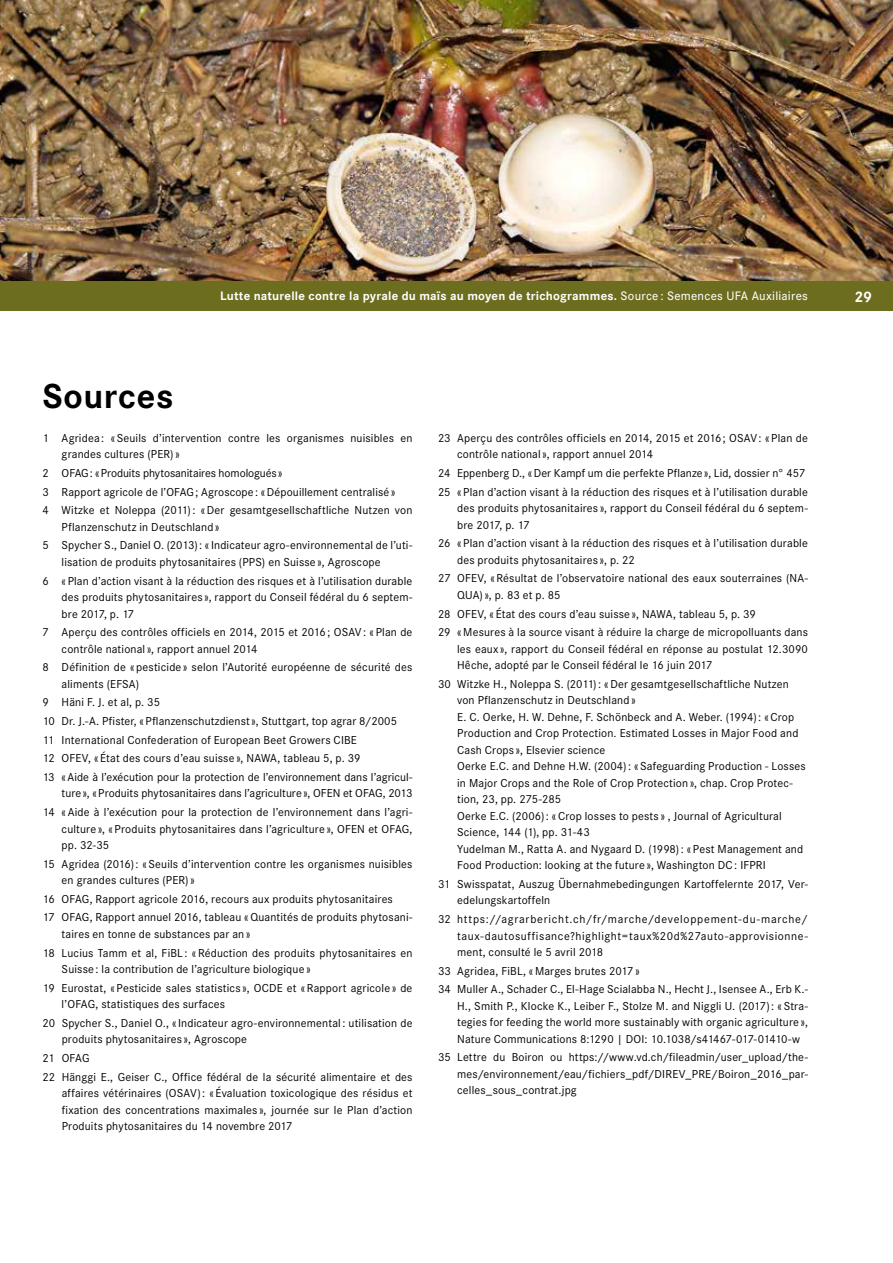
<style>
.page{position:relative;width:893px;height:1263px;background:#fff}
.page>*{position:absolute;margin:0;border:0;box-sizing:border-box;transform-origin:0 0}
.t1{font:700 36px "Corporate S";letter-spacing:.02em;color:#000}
.t2{font:700 15.75px "Corporate S";color:#fff}
.t3{font:700 12.75px "Corporate S";letter-spacing:.015em;color:#fff}
.t4{font:12px/16.5px "Corporate S";letter-spacing:.01em;color:#000}
.s1{font-weight:500}
</style>
<div class="page">
<img style="left:0;top:0;width:893px;height:281px">
<div style="left:0;top:281px;width:893px;height:29px;background:#6d6d20"></div>
<p class="t3" style="left:220px;top:289px;width:589px">Lutte naturelle contre la pyrale du maïs au moyen de trichogrammes. <span class="s1">Source : Semences UFA Auxiliaires</span></p>
<h2 class="t2" style="left:854px;top:288px;width:19px">29</h2>
<h1 class="t1" style="left:43px;top:376px;width:133px">Sources</h1>
<p class="t4" style="left:62px;top:430px;width:352px;text-indent:-19px">1 Agridea : «Seuils d’intervention contre les organismes nuisibles en grandes cultures (PER)»</p>
<p class="t4" style="left:43px;top:464px;width:371px;line-height:18.6px">2 OFAG: «Produits phytosanitaires homologués»<br>3 Rapport agricole de l’OFAG; Agroscope: «Dépouillement centralisé»<br>4 Witzke et Noleppa (2011): «Der gesamtgesellschaftliche Nutzen von</p>
<p class="t4" style="left:42px;top:518px;width:371px;line-height:18.6px;text-indent:19px">Pflanzenschutz in Deutschland»<br>5 Spycher S., Daniel O. (2013): «Indicateur agro-environnemental de l’uti-</p>
<p class="t4" style="left:42px;top:553px;width:371px;line-height:18.6px;text-indent:19px">lisation de produits phytosanitaires (PPS) en Suisse », Agroscope<br>6 «Plan d’action visant à la réduction des risques et à l’utilisation durable</p>
<p class="t4" style="left:62px;top:589px;width:352px">des produits phytosanitaires», rapport du Conseil fédéral du 6 septem&shy;bre 2017, p. 17</p>
<p class="t4" style="left:62px;top:624px;width:352px;text-indent:-19px">7 Aperçu des contrôles officiels en 2014, 2015 et 2016; OSAV: «Plan de contrôle national», rapport annuel 2014</p>
<p class="t4" style="left:62px;top:659px;width:352px;text-indent:-19px">8 Définition de «pesticide » selon l’Autorité européenne de sécurité des aliments (EFSA)</p>
<p class="t4" style="left:42px;top:693px;width:371px;line-height:18.6px">9 Häni F. J. et al, p. 35<br>10 Dr. J.-A. Pfister, «Pflanzenschutzdienst», Stuttgart, top agrar 8/2005<br>11 International Confederation of European Beet Growers CIBE<br>12 OFEV, «État des cours d’eau suisse », NAWA, tableau 5, p. 39<br>13 «Aide à l’exécution pour la protection de l’environnement dans l’agricul-</p>
<p class="t4" style="left:42px;top:784px;width:371px;line-height:18.6px;text-align:right">ture», «Produits phytosanitaires dans l’agriculture», OFEN et OFAG, 2013<br>14 «Aide à l’exécution pour la protection de l’environnement dans l’agri-</p>
<p class="t4" style="left:62px;top:820px;width:352px">culture », «Produits phytosanitaires dans l’agriculture », OFEN et OFAG, pp. 32-35</p>
<p class="t4" style="left:62px;top:855px;width:352px;text-indent:-19px">15 Agridea (2016): «Seuils d’intervention contre les organismes nuisibles en grandes cultures (PER)»</p>
<p class="t4" style="left:42px;top:890px;width:371px;line-height:18.6px">16 OFAG, Rapport agricole 2016, recours aux produits phytosanitaires<br>17 OFAG, Rapport annuel 2016, tableau «Quantités de produits phytosani-</p>
<p class="t4" style="left:43px;top:925px;width:371px;line-height:18.6px;text-indent:19px">taires en tonne de substances par an»<br>18 Lucius Tamm et al, FiBL : «Réduction des produits phytosanitaires en</p>
<p class="t4" style="left:43px;top:960px;width:371px;line-height:18.6px;text-indent:19px">Suisse : la contribution de l’agriculture biologique »<br>19 Eurostat, «Pesticide sales statistics », OCDE et «Rapport agricole » de</p>
<p class="t4" style="left:43px;top:995px;width:371px;line-height:18.6px;text-indent:19px">l’OFAG, statistiques des surfaces<br>20 Spycher S., Daniel O., «Indicateur agro-environnemental: utilisation de</p>
<p class="t4" style="left:43px;top:1030px;width:371px;line-height:18.6px;text-indent:19px">produits phytosanitaires», Agroscope<br>21 OFAG<br>22 Hänggi E., Geiser C., Office fédéral de la sécurité alimentaire et des</p>
<p class="t4" style="left:62px;top:1085px;width:352px;text-align:justify">affaires vétérinaires (OSAV): «Évaluation toxicologique des résidus et fixation des concentrations maximales », journée sur le Plan d’action Produits phytosanitaires du 14 novembre 2017</p>
<p class="t4" style="left:457px;top:430px;width:352px;text-indent:-19px">23 Aperçu des contrôles officiels en 2014, 2015 et 2016; OSAV: «Plan de contrôle national», rapport annuel 2014</p>
<p class="t4" style="left:438px;top:464px;width:371px;line-height:18.6px">24 Eppenberg D., «Der Kampf um die perfekte Pflanze», Lid, dossier n° 457<br>25 «Plan d’action visant à la réduction des risques et à l’utilisation durable</p>
<p class="t4" style="left:457px;top:500px;width:352px">des produits phytosanitaires», rapport du Conseil fédéral du 6 septem&shy;bre 2017, p. 17</p>
<p class="t4" style="left:457px;top:535px;width:352px;text-indent:-19px">26 «Plan d’action visant à la réduction des risques et à l’utilisation durable des produits phytosanitaires », p. 22</p>
<p class="t4" style="left:457px;top:570px;width:352px;text-indent:-19px">27 OFEV, «Résultat de l’observatoire national des eaux souterraines (NA-<br>QUA)», p. 83 et p. 85</p>
<p class="t4" style="left:438px;top:604px;width:371px;line-height:18.6px">28 OFEV, «État des cours d’eau suisse », NAWA, tableau 5, p. 39<br>29 «Mesures à la source visant à réduire la charge de micropolluants dans</p>
<p class="t4" style="left:457px;top:640px;width:352px">les eaux », rapport du Conseil fédéral en réponse au postulat 12.3090<br>Hêche, adopté par le Conseil fédéral le 16 juin 2017</p>
<p class="t4" style="left:457px;top:676px;width:350px;text-indent:-19px">30 Witzke H., Noleppa S. (2011): «Der gesamtgesellschaftliche Nutzen von Pflanzenschutz in Deutschland»<br>E. C. Oerke, H. W. Dehne, F. Schönbeck and A. Weber. (1994): «Crop Production and Crop Protection. Estimated Losses in Major Food and Cash Crops », Elsevier science<br>Oerke E.C. and Dehne H.W. (2004): «Safeguarding Production - Losses in Major Crops and the Role of Crop Protection», chap. Crop Protec&shy;tion, 23, pp. 275-285<br>Oerke E.C. (2006): «Crop losses to pests » , Journal of Agricultural Science, 144 (1), pp. 31-43<br>Yudelman M., Ratta A. and Nygaard D. (1998): «Pest Management and Food Production: looking at the future », Washington DC: IFPRI</p>
<p class="t4" style="left:457px;top:876px;width:352px;text-indent:-19px">31 Swisspatat, Auszug Übernahmebedingungen Kartoffelernte 2017, Ver&shy;edelungskartoffeln</p>
<p class="t4" style="left:457px;top:911px;width:352px;text-align:justify;text-indent:-19px">32 https://agrarbericht.ch/fr/marche/developpement-du-marche/ taux-dautosuffisance?highlight=taux%20d%27auto-approvisionne&shy;ment, consulté le 5 avril 2018</p>
<p class="t4" style="left:438px;top:961px;width:371px;line-height:18.6px">33 Agridea, FiBL, «Marges brutes 2017»<br>34 Muller A., Schader C., El-Hage Scialabba N., Hecht J., Isensee A., Erb K.-</p>
<p class="t4" style="left:457px;top:998px;width:352px;text-align:justify">H., Smith P., Klocke K., Leiber F., Stolze M. and Niggli U. (2017): «Stra&shy;tegies for feeding the world more sustainably with organic agriculture », Nature Communications 8:1290 | DOI: 10.1038/s41467-017-01410-w</p>
<p class="t4" style="left:457px;top:1049px;width:352px;text-align:justify;text-indent:-19px">35 Lettre du Boiron ou https://www.vd.ch/fileadmin/user_upload/the&shy;mes/environnement/eau/fichiers_pdf/DIREV_PRE/Boiron_2016_par&shy;celles_sous_contrat.jpg</p>
</div>
